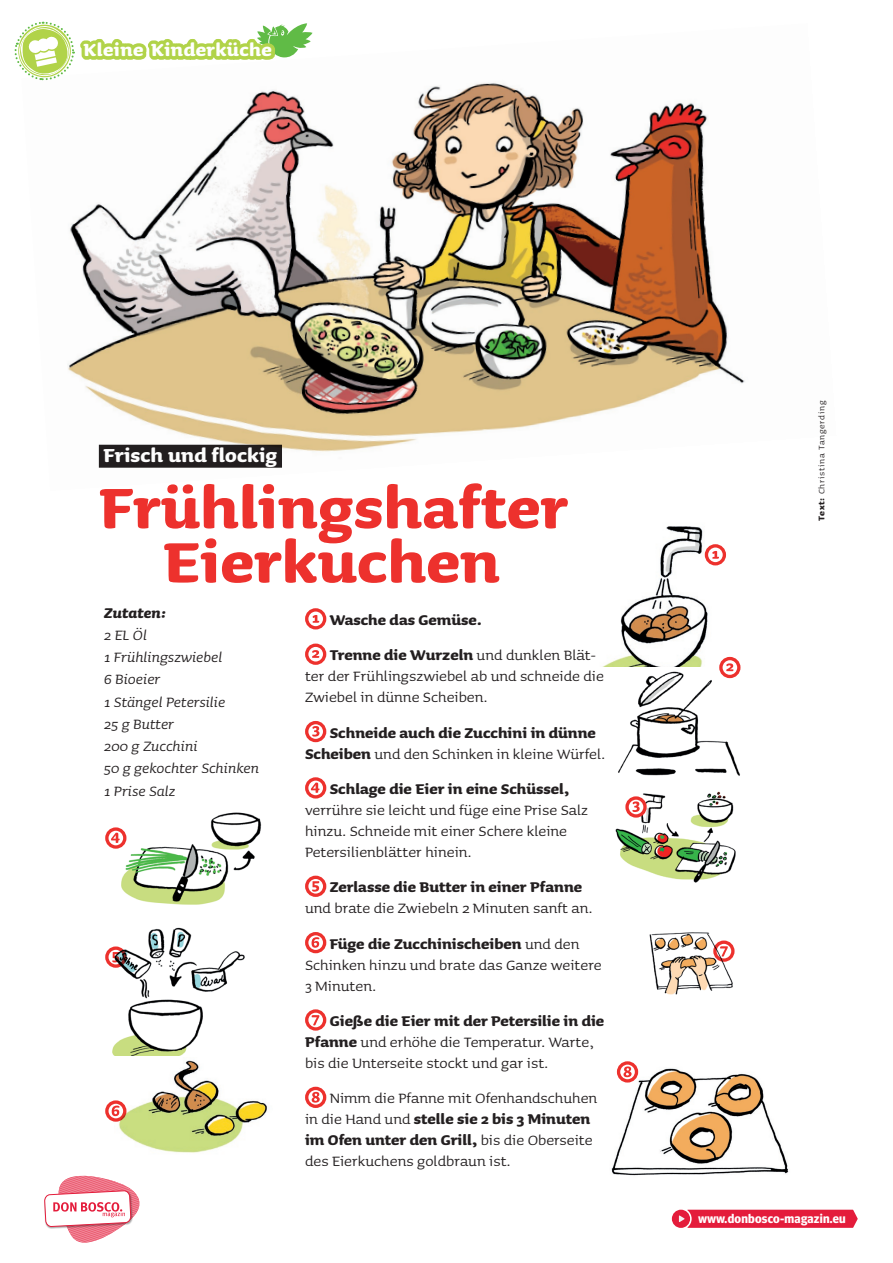
<style>
.page{position:relative;width:893px;height:1263px;background:#fff}
.page>*{position:absolute;margin:0;border:0;box-sizing:border-box;transform-origin:0 0}
.t1{font:700 72.45px "Sauna";letter-spacing:.005em;color:#ed312d}
.Pre-Head{font:700 24px "Sauna";color:#fff}
.t2{font:700 22.35px "Sauna";letter-spacing:.02em;color:#fff}
.Rezept_Schritte_Flie{font:18px/21px "Sauna";color:#231f20}
.Zutaten_Liste{font:italic 18px "Sauna";color:#231f20}
.Rezept_Schritte_Flie-2{font:700 18px/21px "Sauna";color:#231f20}
.Zutaten_Head{font:italic 700 18px "Sauna";color:#231f20}
.t3{font:700 12.75px "Meta Headline OT";letter-spacing:.02em;color:#fff}
.t4{font:10.5px "Sauna";letter-spacing:.06em;color:#231f20}
.s1{font-weight:700}
.s2{font-weight:400}
</style>
<div class="page">
<div style="left:672px;top:1210px;width:18px;height:18px;background:#e41c3b;border-radius:50%"></div>
<svg style="left:679px;top:1210px;width:179px;height:18px;background:#e42542"></svg>
<div style="left:719px;top:657px;width:21px;height:21px;border:3px solid #ed312d;border-radius:50%"></div>
<svg style="left:726px;top:663px;width:7px;height:3px"></svg>
<svg style="left:44px;top:608px;width:283px;height:635px"></svg>
<img style="left:604px;top:526px;width:122px;height:140px">
<img style="left:615px;top:666px;width:126px;height:110px">
<img style="left:615px;top:791px;width:121px;height:92px">
<img style="left:105px;top:810px;width:166px;height:106px">
<img style="left:107px;top:922px;width:143px;height:133px">
<img style="left:114px;top:1057px;width:161px;height:107px">
<img style="left:649px;top:932px;width:86px;height:63px">
<img style="left:611px;top:1063px;width:178px;height:113px">
<svg style="left:627px;top:798px;width:18px;height:18px"></svg>
<div style="left:625px;top:796px;width:22px;height:22px;border:3px solid #ed312d;border-radius:50%"></div>
<svg style="left:632px;top:801px;width:8px;height:11px"></svg>
<svg style="left:619px;top:1063px;width:17px;height:18px"></svg>
<div style="left:617px;top:1061px;width:21px;height:21px;border:3px solid #ed312d;border-radius:50%"></div>
<svg style="left:623px;top:1066px;width:9px;height:11px"></svg>
<img style="left:21px;top:23px;width:724px;height:445px">
<p class="t2" style="left:84px;top:38px;width:190px">Kleine Kinderküche</p>
<p class="Pre-Head" style="left:104px;top:443px;width:175px">Frisch und flockig</p>
<p class="t1" style="left:99px;top:469px;width:470px">Frühlingshafter</p>
<p class="t1" style="left:163px;top:524px;width:338px">Eierkuchen</p>
<p class="Zutaten_Head" style="left:104px;top:603px;width:64px">Zutaten:</p>
<p class="Zutaten_Liste" style="left:104px;top:625px;width:44px">2 EL Öl</p>
<p class="Zutaten_Liste" style="left:104px;top:647px;width:120px">1 Frühlingszwiebel</p>
<p class="Zutaten_Liste" style="left:104px;top:670px;width:58px">6 Bioeier</p>
<p class="Zutaten_Liste" style="left:104px;top:692px;width:123px">1 Stängel Petersilie</p>
<p class="Zutaten_Liste" style="left:104px;top:714px;width:71px">25 g Butter</p>
<p class="Zutaten_Liste" style="left:104px;top:736px;width:95px">200 g Zucchini</p>
<p class="Zutaten_Liste" style="left:104px;top:759px;width:157px">50 g gekochter Schinken</p>
<p class="Zutaten_Liste" style="left:104px;top:781px;width:73px">1 Prise Salz</p>
<p class="Rezept_Schritte_Flie-2" style="left:330px;top:609px;width:154px">Wasche das Gemüse.</p>
<p class="Rezept_Schritte_Flie" style="left:305px;top:645px;width:300px;text-indent:25px"><span class="s1">Trenne die Wurzeln</span> und dunklen Blät&shy;ter der Frühlingszwiebel ab und schneide die<br>Zwiebel in dünne Scheiben.</p>
<p class="Rezept_Schritte_Flie-2" style="left:305px;top:722px;width:302px;text-indent:25px">Schneide auch die Zucchini in dünne<br>Scheiben <span class="s2">und den Schinken in kleine Würfel.</span></p>
<p class="Rezept_Schritte_Flie" style="left:305px;top:779px;width:285px;text-indent:25px"><span class="s1">Schlage die Eier in eine Schüssel, </span>verrühre sie leicht und füge eine Prise Salz hinzu. Schneide mit einer Schere kleine Petersilienblätter hinein.</p>
<p class="Rezept_Schritte_Flie" style="left:305px;top:877px;width:289px;text-indent:25px"><span class="s1">Zerlasse die Butter in einer Pfanne </span>und brate die Zwiebeln 2 Minuten sanft an.</p>
<p class="Rezept_Schritte_Flie" style="left:305px;top:933px;width:298px;text-indent:25px"><span class="s1">Füge die Zucchinischeiben</span> und den<br>Schinken hinzu und brate das Ganze weitere<br>3 Minuten.</p>
<p class="Rezept_Schritte_Flie" style="left:305px;top:1011px;width:301px;text-indent:25px"><span class="s1">Gieße die Eier mit der Petersilie in die<br>Pfanne</span> und erhöhe die Temperatur. Warte, bis die Unterseite stockt und gar ist.</p>
<p class="Rezept_Schritte_Flie" style="left:305px;top:1088px;width:294px;text-indent:25px">Nimm die Pfanne mit Ofenhandschuhen in die Hand und <span class="s1">stelle sie 2 bis 3 Minuten im Ofen unter den Grill,</span> bis die Oberseite des Eierkuchens goldbraun ist.</p>
<p class="t4" style="left:816px;top:521px;width:122px;rotate:-90deg"><span class="s1">Text:</span> Christina Tangerding</p>
<p class="t3" style="left:698px;top:1211px;width:149px">www.donbosco-magazin.eu</p>
</div>
